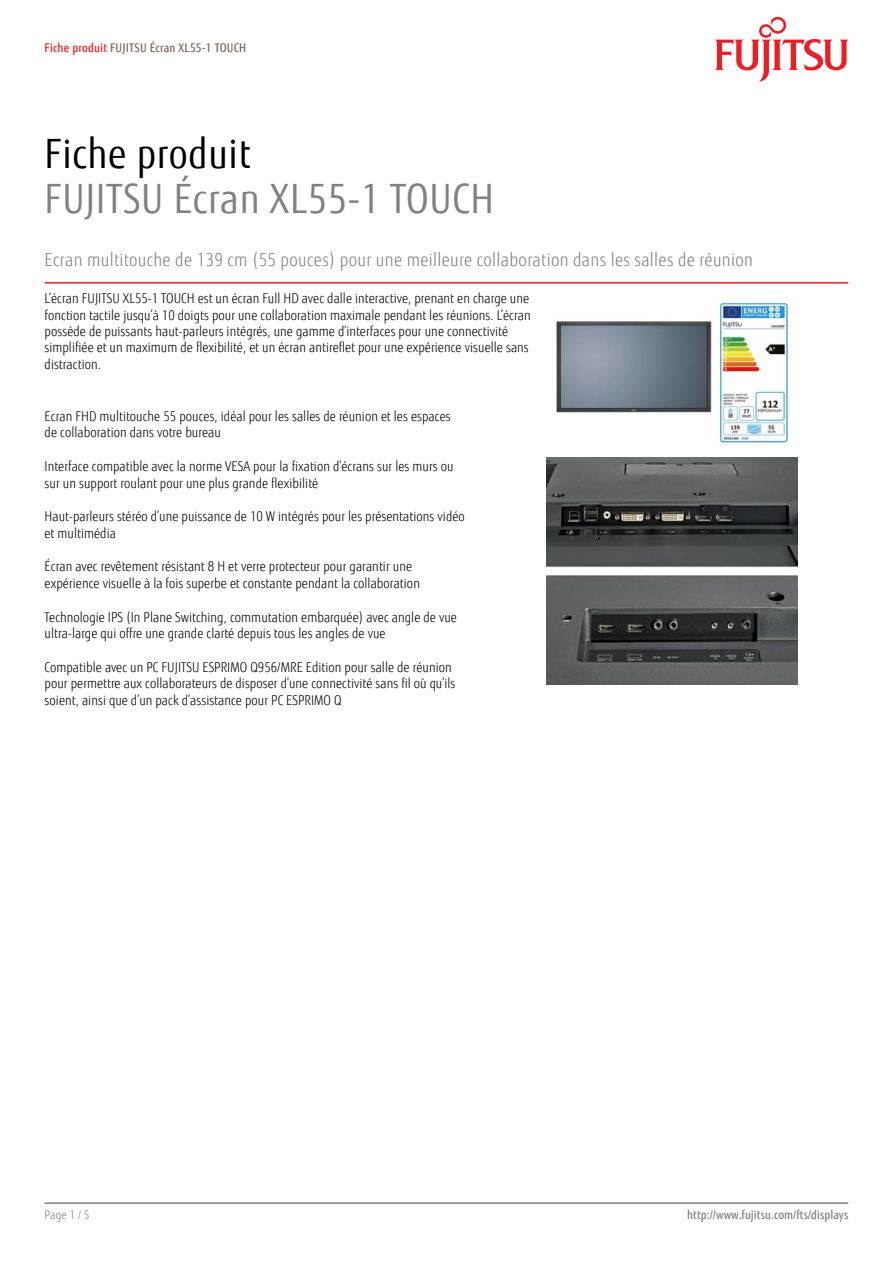
<style>
.page{position:relative;width:893px;height:1263px;background:#fff}
.page>*{position:absolute;margin:0;border:0;box-sizing:border-box;transform-origin:0 0}
.t1{font:40.5px "Fujitsu Sans";letter-spacing:.02em;color:#818280;scale:.9 1}
.t2{font:40.5px "Fujitsu Sans";letter-spacing:.02em;color:#000;scale:.9 1}
.t3{font:300 18px "Fujitsu Sans";letter-spacing:.02em;color:#818280;scale:.9 1}
.t4{font:300 13.5px/16.5px "Fujitsu Sans";letter-spacing:.005em;color:#000;scale:.9 1}
.t5{font:500 12px "Fujitsu Sans";letter-spacing:.02em;color:#79695e;scale:.9 1}
.t6{font:500 12px "Fujitsu Sans";letter-spacing:.005em;color:#818280;scale:.9 1}
.t7{font:300 12px "Fujitsu Sans";color:#818280;scale:.9 1}
.s1{color:#e92425}
</style>
<div class="page">
<hr style="left:45px;top:1202px;width:803px;height:2px;background:#818280">
<hr style="left:45px;top:282px;width:803px;height:2px;background:#ed1d24">
<svg style="left:715px;top:17px;width:133px;height:65px"></svg>
<img style="left:556px;top:301px;width:233px;height:143px">
<img style="left:546px;top:457px;width:251px;height:227px">
<p class="t5" style="left:45px;top:40px;width:225px"><span class="s1">Fiche produit</span> FUJITSU Écran XL55-1 TOUCH</p>
<h1 class="t2" style="left:45px;top:130px;width:230px">Fiche produit</h1>
<h1 class="t1" style="left:45px;top:175px;width:501px">FUJITSU Écran XL55-1 TOUCH</h1>
<h2 class="t3" style="left:45px;top:249px;width:789px">Ecran multitouche de 139 cm (55 pouces) pour une meilleure collaboration dans les salles de réunion</h2>
<p class="t4" style="left:45px;top:290px;width:542px">L’écran FUJITSU XL55-1 TOUCH est un écran Full HD avec dalle interactive, prenant en charge une fonction tactile jusqu’à 10 doigts pour une collaboration maximale pendant les réunions. L’écran possède de puissants haut-parleurs intégrés, une gamme d’interfaces pour une connectivité simplifiée et un maximum de flexibilité, et un écran antireflet pour une expérience visuelle sans distraction.</p>
<p class="t4" style="left:45px;top:408px;width:453px">Ecran FHD multitouche 55 pouces, idéal pour les salles de réunion et les espaces de collaboration dans votre bureau</p>
<p class="t4" style="left:45px;top:458px;width:456px">Interface compatible avec la norme VESA pour la fixation d’écrans sur les murs ou sur un support roulant pour une plus grande flexibilité</p>
<p class="t4" style="left:45px;top:508px;width:468px">Haut-parleurs stéréo d’une puissance de 10 W intégrés pour les présentations vidéo et multimédia</p>
<p class="t4" style="left:45px;top:559px;width:418px">Écran avec revêtement résistant 8 H et verre protecteur pour garantir une expérience visuelle à la fois superbe et constante pendant la collaboration</p>
<p class="t4" style="left:45px;top:609px;width:460px">Technologie IPS (In Plane Switching, commutation embarquée) avec angle de vue ultra-large qui offre une grande clarté depuis tous les angles de vue</p>
<p class="t4" style="left:45px;top:659px;width:458px">Compatible avec un PC FUJITSU ESPRIMO Q956/MRE Edition pour salle de réunion pour permettre aux collaborateurs de disposer d’une connectivité sans fil où qu’ils soient, ainsi que d’un pack d’assistance pour PC ESPRIMO Q</p>
<p class="t7" style="left:45px;top:1208px;width:51px">Page 1 / 5</p>
<p class="t6" style="left:687px;top:1208px;width:181px">http://www.fujitsu.com/fts/displays</p>
</div>
